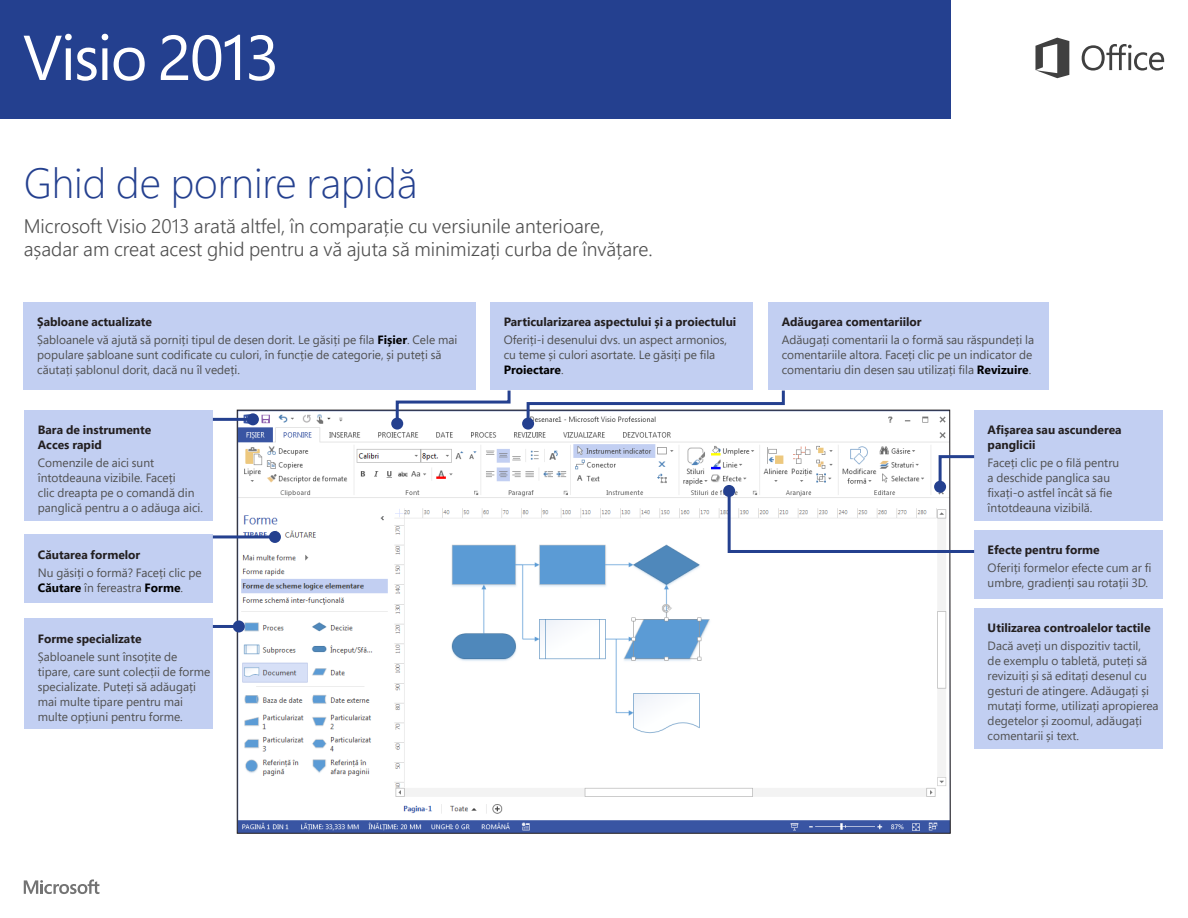
<style>
.page{position:relative;width:1188px;height:918px;background:#fff}
.page>*{position:absolute;margin:0;border:0;box-sizing:border-box;transform-origin:0 0}
.t1{font:300 42px "Segoe Pro";color:#24408f}
.t2{font:300 19.5px/23.4px "Segoe Pro";color:#505050}
.t3{font:12px/15px "Segoe Pro";color:#505050}
.t4{font:700 12px/15px "Segoe Pro";color:#231f20}
.s1{font-weight:700;color:#000}
</style>
<div class="page">
<svg style="left:237px;top:410px;width:714px;height:424px"></svg>
<div style="left:24px;top:302px;width:452px;height:88px;background:#c2cff2"></div>
<div style="left:490px;top:302px;width:263px;height:88px;background:#c2cff2"></div>
<div style="left:768px;top:302px;width:281px;height:88px;background:#c2cff2"></div>
<div style="left:24px;top:410px;width:189px;height:111px;background:#c2cff2"></div>
<div style="left:974px;top:410px;width:189px;height:111px;background:#c2cff2"></div>
<div style="left:974px;top:608px;width:189px;height:141px;background:#c2cff2"></div>
<div style="left:24px;top:535px;width:189px;height:68px;background:#c2cff2"></div>
<div style="left:974px;top:530px;width:189px;height:68px;background:#c2cff2"></div>
<div style="left:24px;top:619px;width:189px;height:110px;background:#c2cff2"></div>
<svg style="left:394px;top:390px;width:118px;height:37px"></svg>
<div style="left:391px;top:418px;width:12px;height:12px;background:#24408f;border-radius:50%"></div>
<svg style="left:525px;top:390px;width:261px;height:37px"></svg>
<div style="left:522px;top:418px;width:12px;height:12px;background:#24408f;border-radius:50%"></div>
<div style="left:0;top:0;width:950px;height:119px;background:#24408f"></div>
<svg style="left:24px;top:879px;width:75px;height:15px"></svg>
<svg style="left:1082px;top:44px;width:82px;height:27px"></svg>
<svg style="left:1035px;top:38px;width:34px;height:40px"></svg>
<svg style="left:24px;top:34px;width:84px;height:47px"></svg>
<svg style="left:114px;top:48px;width:31px;height:33px"></svg>
<svg style="left:161px;top:35px;width:79px;height:46px"></svg>
<svg style="left:249px;top:35px;width:26px;height:46px"></svg>
<hr style="left:213px;top:418px;width:40px;height:3px;background:#24408f">
<div style="left:247px;top:413px;width:12px;height:12px;background:#24408f;border-radius:50%"></div>
<svg style="left:726px;top:454px;width:249px;height:100px"></svg>
<div style="left:723px;top:485px;width:12px;height:12px;background:#24408f;border-radius:50%"></div>
<hr style="left:213px;top:535px;width:62px;height:3px;background:#24408f">
<div style="left:269px;top:531px;width:12px;height:12px;background:#24408f;border-radius:50%"></div>
<hr style="left:213px;top:625px;width:26px;height:3px;background:#24408f">
<div style="left:233px;top:620px;width:12px;height:12px;background:#24408f;border-radius:50%"></div>
<p class="t1" style="left:24px;top:154px;width:395px">Ghid de pornire rapidă</p>
<p class="t2" style="left:24px;top:214px;width:631px">Microsoft Visio 2013 arată altfel, în comparație cu versiunile anterioare, așadar am creat acest ghid pentru a vă ajuta să minimizați curba de învățare.</p>
<p class="t4" style="left:37px;top:314px;width:116px">Șabloane actualizate</p>
<p class="t3" style="left:37px;top:332px;width:422px">Șabloanele vă ajută să porniți tipul de desen dorit. Le găsiți pe fila <span class="s1">Fișier</span>. Cele mai populare șabloane sunt codificate cu culori, în funcție de categorie, și puteți să căutați șablonul dorit, dacă nu îl vedeți.</p>
<p class="t4" style="left:38px;top:422px;width:115px">Bara de instrumente<br>Acces rapid</p>
<p class="t3" style="left:38px;top:455px;width:167px">Comenzile de aici sunt întotdeauna vizibile. Faceți<br>clic dreapta pe o comandă din panglică pentru a o adăuga aici.</p>
<p class="t4" style="left:38px;top:547px;width:104px">Căutarea formelor</p>
<p class="t3" style="left:38px;top:565px;width:165px">Nu găsiți o formă? Faceți clic pe<br><span class="s1">Căutare</span> în fereastra <span class="s1">Forme</span>.</p>
<p class="t4" style="left:38px;top:631px;width:105px">Forme specializate</p>
<p class="t3" style="left:38px;top:649px;width:174px">Șabloanele sunt însoțite de tipare, care sunt colecții de forme specializate. Puteți să adăugați mai multe tipare pentru mai multe opțiuni pentru forme.</p>
<p class="t4" style="left:504px;top:314px;width:234px">Particularizarea aspectului și a proiectului</p>
<p class="t3" style="left:504px;top:332px;width:225px">Oferiți-i desenului dvs. un aspect armonios, cu teme și culori asortate. Le găsiți pe fila<br><span class="s1">Proiectare</span>.</p>
<p class="t4" style="left:782px;top:314px;width:142px">Adăugarea comentariilor</p>
<p class="t3" style="left:782px;top:332px;width:254px">Adăugați comentarii la o formă sau răspundeți la comentariile altora. Faceți clic pe un indicator de comentariu din desen sau utilizați fila <span class="s1">Revizuire</span>.</p>
<p class="t4" style="left:988px;top:422px;width:136px">Afișarea sau ascunderea panglicii</p>
<p class="t3" style="left:988px;top:455px;width:133px">Faceți clic pe o filă pentru a deschide panglica sau fixați-o astfel încât să fie întotdeauna vizibilă.</p>
<p class="t4" style="left:988px;top:542px;width:114px">Efecte pentru forme</p>
<p class="t3" style="left:988px;top:560px;width:165px">Oferiți formelor efecte cum ar fi umbre, gradienți sau rotații 3D.</p>
<p class="t4" style="left:988px;top:620px;width:164px">Utilizarea controalelor tactile</p>
<p class="t3" style="left:988px;top:638px;width:172px">Dacă aveți un dispozitiv tactil,<br>de exemplu o tabletă, puteți să revizuiți și să editați desenul cu gesturi de atingere. Adăugați și mutați forme, utilizați apropierea degetelor și zoomul, adăugați comentarii și text.</p>
</div>
